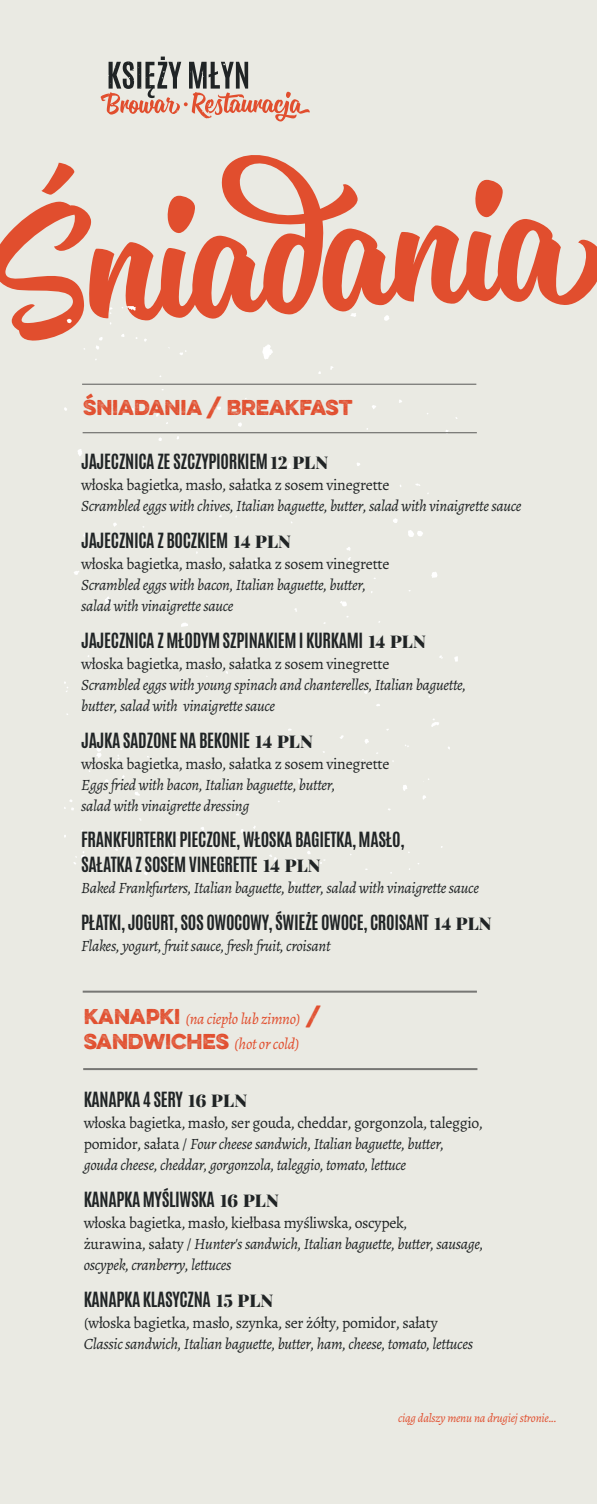
<style>
.page{position:relative;width:597px;height:1504px;background:#fff}
.page>*{position:absolute;margin:0;border:0;box-sizing:border-box;transform-origin:0 0}
.t1{font:19.25px "Eveleth";letter-spacing:-.01em;color:#e14e2e}
.t2{font:700 17.5px/24.5px "Antonio";letter-spacing:-.02em;color:#202425}
.t3{font:italic 15.75px/21px "Alegreya";letter-spacing:-.02em;color:#202425}
.t4{font:15.75px "Alegreya";letter-spacing:-.02em;color:#202425}
.t5{font:italic 15.75px/25.2px "Alegreya";letter-spacing:-.02em;color:#e14e2e}
.t6{font:italic 12.25px "Alegreya";letter-spacing:-.02em;color:#e14e2e}
.s1{font-family:"Playfair Display";font-weight:900}
.s2{font-family:"Eveleth";font-style:normal;font-size:19.25px}
.s3{font-style:normal}
</style>
<div class="page">
<div style="left:0;top:0;width:597px;height:1503px;background:#eaeae3"></div>
<svg style="left:64px;top:341px;width:394px;height:544px"></svg>
<hr style="left:83px;top:432px;width:394px;height:1px;background:#777774">
<hr style="left:82px;top:383px;width:394px;height:2px;background:#777774">
<svg style="left:101px;top:57px;width:209px;height:64px"></svg>
<hr style="left:83px;top:1067px;width:394px;height:2px;background:#777774">
<hr style="left:83px;top:990px;width:394px;height:2px;background:#777774">
<svg style="left:0;top:155px;width:597px;height:186px"></svg>
<p class="t1" style="left:83px;top:393px;width:271px">ŚNIADANIA / BREAKFAST</p>
<p class="t2" style="left:81px;top:450px;width:248px">JAJECZNICA ZE SZCZYPIORKIEM <span class="s1">12 PLN</span></p>
<p class="t4" style="left:81px;top:475px;width:310px">włoska bagietka, masło, sałatka z sosem vinegrette</p>
<p class="t3" style="left:81px;top:495px;width:442px">Scrambled eggs with chives, Italian baguette, butter, salad with vinaigrette sauce</p>
<p class="t2" style="left:81px;top:528px;width:211px">JAJECZNICA Z BOCZKIEM <span class="s1">14 PLN</span></p>
<p class="t4" style="left:81px;top:554px;width:310px">włoska bagietka, masło, sałatka z sosem vinegrette</p>
<p class="t3" style="left:81px;top:574px;width:286px">Scrambled eggs with bacon, Italian baguette, butter, salad with vinaigrette sauce</p>
<p class="t2" style="left:81px;top:628px;width:346px">JAJECZNICA Z MŁODYM SZPINAKIEM I KURKAMI <span class="s1">14 PLN</span></p>
<p class="t4" style="left:81px;top:654px;width:310px">włoska bagietka, masło, sałatka z sosem vinegrette</p>
<p class="t3" style="left:81px;top:674px;width:386px">Scrambled eggs with young spinach and chanterelles, Italian baguette, butter, salad with vinaigrette sauce</p>
<p class="t2" style="left:81px;top:728px;width:233px">JAJKA SADZONE NA BEKONIE <span class="s1">14 PLN</span></p>
<p class="t4" style="left:81px;top:753px;width:310px">włoska bagietka, masło, sałatka z sosem vinegrette</p>
<p class="t3" style="left:81px;top:774px;width:256px">Eggs fried with bacon, Italian baguette, butter, salad with vinaigrette dressing</p>
<p class="t2" style="left:81px;top:828px;width:325px">FRANKFURTERKI PIECZONE, WŁOSKA BAGIETKA, MASŁO,<br>SAŁATKA Z SOSEM VINEGRETTE <span class="s1">14 PLN</span></p>
<p class="t3" style="left:81px;top:877px;width:399px">Baked Frankfurters, Italian baguette, butter, salad with vinaigrette sauce</p>
<p class="t2" style="left:81px;top:910px;width:412px">PŁATKI, JOGURT, SOS OWOCOWY, ŚWIEŻE OWOCE, CROISANT <span class="s1">14 PLN</span></p>
<p class="t3" style="left:81px;top:935px;width:251px">Flakes, yogurt, fruit sauce, fresh fruit, croisant</p>
<p class="t5" style="left:84px;top:1006px;width:239px"><span class="s2">KANAPKI</span> (na ciepło lub zimno) <span class="s2">/<br>SANDWICHES</span> (hot or cold)</p>
<p class="t2" style="left:84px;top:1087px;width:165px">KANAPKA 4 SERY <span class="s1">16 PLN</span></p>
<p class="t3" style="left:84px;top:1112px;width:400px"><span class="s3">włoska bagietka, masło, ser gouda, cheddar, gorgonzola, taleggio, pomidor, sałata /</span> Four cheese sandwich, Italian baguette, butter,<br>gouda cheese, cheddar, gorgonzola, taleggio, tomato, lettuce</p>
<p class="t2" style="left:84px;top:1187px;width:197px">KANAPKA MYŚLIWSKA <span class="s1">16 PLN</span></p>
<p class="t3" style="left:84px;top:1212px;width:401px"><span class="s3">włoska bagietka, masło, kiełbasa myśliwska, oscypek,<br>żurawina, sałaty /</span> Hunter's sandwich, Italian baguette, butter, sausage, oscypek, cranberry, lettuces</p>
<p class="t2" style="left:84px;top:1287px;width:191px">KANAPKA KLASYCZNA <span class="s1">15 PLN</span></p>
<p class="t4" style="left:84px;top:1312px;width:355px">(włoska bagietka, masło, szynka, ser żółty, pomidor, sałaty</p>
<p class="t3" style="left:84px;top:1332px;width:391px">Classic sandwich, Italian baguette, butter, ham, cheese, tomato, lettuces</p>
<p class="t6" style="left:398px;top:1410px;width:160px">ciąg dalszy menu na drugiej stronie...</p>
</div>
